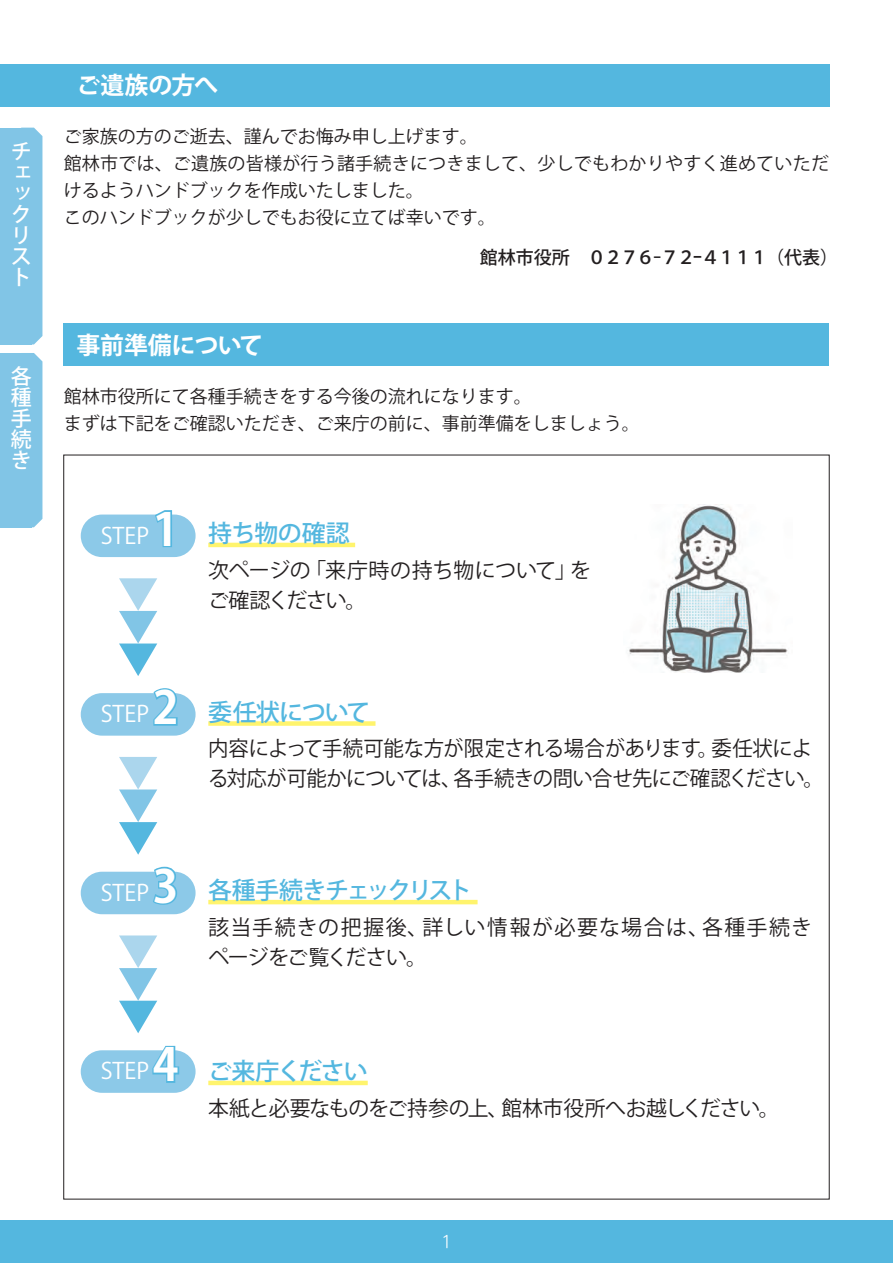
<style>
.page{position:relative;width:893px;height:1263px;background:#fff}
.page>*{position:absolute;margin:0;border:0;box-sizing:border-box;transform-origin:0 0}
.t1{font:24px "Koz Go Pro Medium 90 msp RKSJ H";letter-spacing:-.04em;color:#54b7df}
.t2{font:24px "Koz Go Pro Medium 90 msp RKSJ H";letter-spacing:-.115em;color:#54b7df}
.t3{font:24px "Koz Go Pro Bold 90 msp RKSJ H";letter-spacing:-.015em;color:#fff}
.t4{font:21px/30px "Koz Go Pro Regular 90 msp RKSJ H";letter-spacing:-.02em;color:#231f20}
.t5{font:21px/30px "Koz Go Pro Regular 90 msp RKSJ H";letter-spacing:.05em;color:#231f20}
.t6{font:21px/21px "Koz Go Pro Medium 90 msp RKSJ H";color:#fff}
.t7{font:18px/27px "Koz Go Pro Regular 90 msp RKSJ H";color:#231f20}
.t8{font:18px "Koz Go Pro Medium 90 msp RKSJ H";letter-spacing:-.1em;color:#231f20}
.t9{font:16.5px "UD Shin M Go Pr 6 N Light 90 msp RKSJ H";color:#fff}
.s1{font-family:"Koz Go Pro Regular 90 msp RKSJ H";font-size:22.5px;color:#fff}
.s2{font-family:"Koz Go Pr 6 N Bold 90 msp RKSJ H";font-size:45px}
</style>
<div class="page">
<div style="left:0;top:1220px;width:893px;height:43px;background:#54b7df"></div>
<div style="left:0;top:64px;width:829px;height:42px;background:#54b7df"></div>
<svg style="left:119px;top:578px;width:38px;height:98px"></svg>
<svg style="left:119px;top:757px;width:38px;height:98px"></svg>
<svg style="left:119px;top:936px;width:38px;height:97px"></svg>
<div style="left:81px;top:515px;width:115px;height:42px;background:#8cc9e8;border-radius:21px"></div>
<hr style="left:208px;top:543px;width:147px;height:4px;background:#fff46d">
<div style="left:81px;top:872px;width:115px;height:42px;background:#8cc9e8;border-radius:21px"></div>
<hr style="left:208px;top:900px;width:269px;height:4px;background:#fff46d">
<div style="left:81px;top:693px;width:115px;height:43px;background:#8cc9e8;border-radius:21px"></div>
<div style="left:208px;top:721px;width:167px;height:5px;background:#fff46d"></div>
<div style="left:81px;top:1050px;width:115px;height:43px;background:#8cc9e8;border-radius:21px"></div>
<hr style="left:208px;top:1081px;width:160px;height:4px;background:#fff46d">
<img style="left:629px;top:505px;width:159px;height:168px">
<div style="left:64px;top:323px;width:765px;height:43px;background:#54b7df"></div>
<div style="left:32px;top:128px;width:10px;height:216px;background:#81c5e6"></div>
<div style="left:0;top:128px;width:32px;height:216px;background:#81c5e6"></div>
<div style="left:32px;top:353px;width:10px;height:174px;background:#81c5e6"></div>
<div style="left:0;top:353px;width:32px;height:174px;background:#81c5e6"></div>
<p class="t6" style="left:11px;top:143px;width:21px">チェックリスト</p>
<p class="t6" style="left:11px;top:369px;width:22px;text-align:justify">各種手続き</p>
<h1 class="t3" style="left:76px;top:76px;width:143px">ご遺族の方へ</h1>
<p class="t7" style="left:64px;top:126px;width:767px">ご家族の方のご逝去、謹んでお悔み申し上げます。<br>館林市では、ご遺族の皆様が行う諸手続きにつきまして、少しでもわかりやすく進めていただけるようハンドブックを作成いたしました。<br>このハンドブックが少しでもお役に立てば幸いです。</p>
<p class="t8" style="left:480px;top:251px;width:360px">館林市役所　０２７６－７２ー４１１１（代表）</p>
<h1 class="t3" style="left:76px;top:336px;width:188px">事前準備について</h1>
<p class="t7" style="left:64px;top:385px;width:577px">館林市役所にて各種手続きをする今後の流れになります。<br>まずは下記をご確認いただき、ご来庁の前に、事前準備をしましょう。</p>
<h1 class="t1" style="left:101px;top:524px;width:250px"><span class="s1">STEP</span> <span class="s2">1</span> 持ち物の確認</h1>
<p class="t4" style="left:208px;top:558px;width:384px">次ページの「来庁時の持ち物について」をご確認ください。</p>
<h1 class="t1" style="left:101px;top:702px;width:271px"><span class="s1">STEP</span> <span class="s2">2</span> 委任状について</h1>
<p class="t4" style="left:208px;top:736px;width:617px">内容によって手続可能な方が限定される場合があります。委任状による対応が可能かについては、各手続きの問い合せ先にご確認ください。</p>
<h1 class="t2" style="left:101px;top:881px;width:373px"><span class="s1">STEP</span> <span class="s2">3</span> 各種手続きチェックリスト</h1>
<p class="t5" style="left:208px;top:915px;width:605px">該当手続きの把握後、詳しい情報が必要な場合は、各種手続きページをご覧ください。</p>
<h1 class="t1" style="left:101px;top:1062px;width:268px"><span class="s1">STEP</span> <span class="s2">4</span> ご来庁ください</h1>
<p class="t4" style="left:208px;top:1096px;width:573px">本紙と必要なものをご持参の上、館林市役所へお越しください。</p>
<p class="t9" style="left:441px;top:1235px;width:12px">1</p>
</div>
